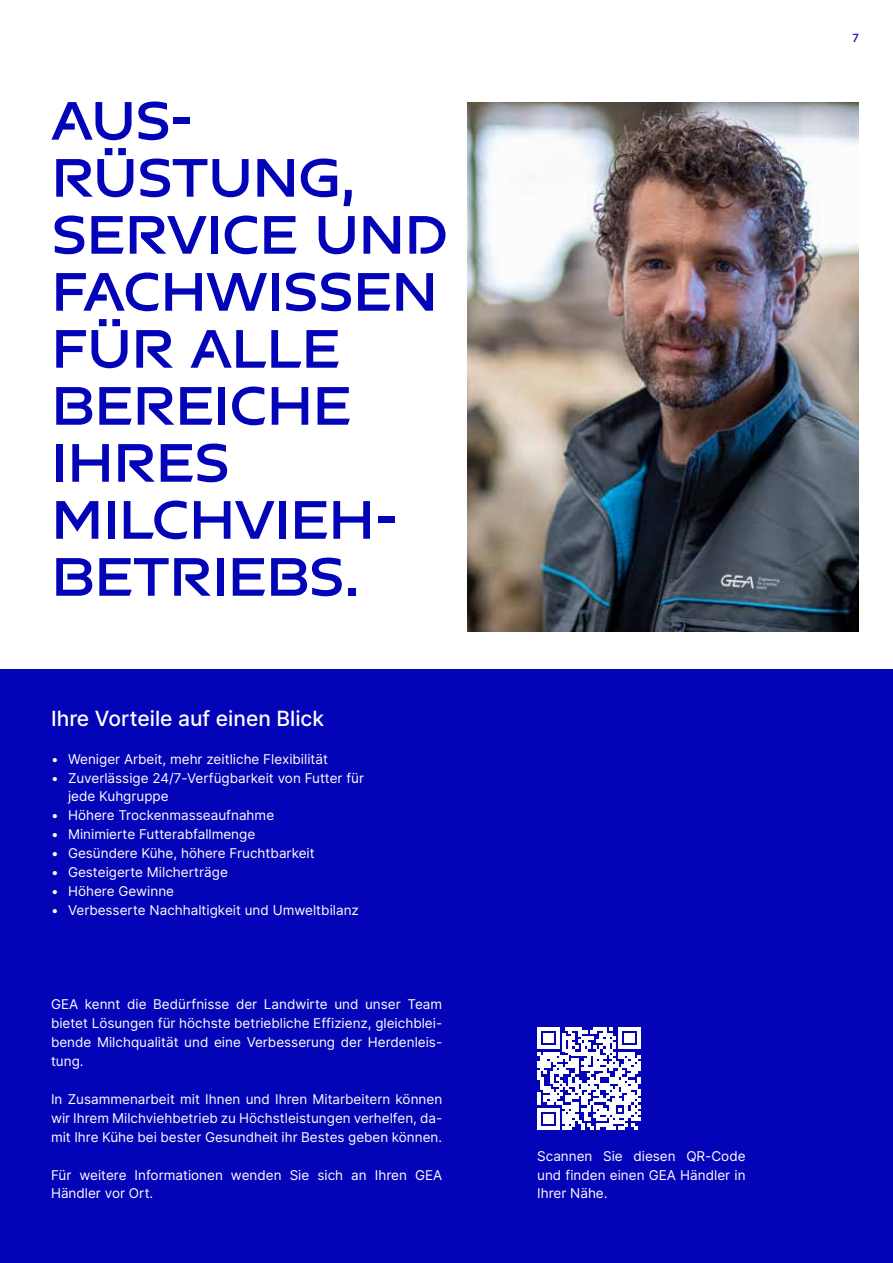
<style>
.page{position:relative;width:893px;height:1263px;background:#fff}
.page>*{position:absolute;margin:0;border:0;box-sizing:border-box;transform-origin:0 0}
.t1{font:700 57px/57px "GEA Sans";letter-spacing:-.02em;color:#0303b8}
.t2{font:500 21px "Inter";color:#fff}
.t3{font:13.5px/18.9px "Inter";color:#fff;text-align:justify}
.t4{font:500 11.25px "Inter";color:#0303b8}
</style>
<div class="page">
<img style="left:468px;top:102px;width:391px;height:529px">
<div style="left:0;top:669px;width:893px;height:594px;background:#0303b8"></div>
<svg style="left:538px;top:1027px;width:102px;height:103px"></svg>
<h1 class="t1" style="left:51px;top:90px;width:399px">AUS-<br>RÜSTUNG,<br>SERVICE UND<br>FACHWISSEN<br>FÜR ALLE<br>BEREICHE<br>IHRES<br>MILCHVIEH-<br>BETRIEBS.</h1>
<h2 class="t2" style="left:51px;top:703px;width:275px">Ihre Vorteile auf einen Blick</h2>
<p class="t3" style="left:51px;top:749px;width:278px">• Weniger Arbeit, mehr zeitliche Flexibilität</p>
<p class="t3" style="left:68px;top:768px;width:298px;text-indent:-17px">• Zuverlässige 24/7-Verfügbarkeit von Futter für jede Kuhgruppe</p>
<p class="t3" style="left:51px;top:806px;width:225px">• Höhere Trockenmasseaufnahme</p>
<p class="t3" style="left:51px;top:824px;width:206px">• Minimierte Futterabfallmenge</p>
<p class="t3" style="left:51px;top:843px;width:265px">• Gesündere Kühe, höhere Fruchtbarkeit</p>
<p class="t3" style="left:51px;top:862px;width:178px">• Gesteigerte Milcherträge</p>
<p class="t3" style="left:51px;top:881px;width:125px">• Höhere Gewinne</p>
<p class="t3" style="left:51px;top:900px;width:309px">• Verbesserte Nachhaltigkeit und Umweltbilanz</p>
<p class="t3" style="left:51px;top:995px;width:393px">GEA kennt die Bedürfnisse der Landwirte und unser Team bietet Lösungen für höchste betriebliche Effizienz, gleichblei&shy;bende Milchqualität und eine Verbesserung der Herdenleis&shy;tung.</p>
<p class="t3" style="left:51px;top:1089px;width:393px">In Zusammenarbeit mit Ihnen und Ihren Mitarbeitern können wir Ihrem Milchviehbetrieb zu Höchstleistungen verhelfen, da&shy;mit Ihre Kühe bei bester Gesundheit ihr Bestes geben können.</p>
<p class="t3" style="left:51px;top:1165px;width:393px">Für weitere Informationen wenden Sie sich an Ihren GEA<br>Händler vor Ort.</p>
<p class="t3" style="left:537px;top:1146px;width:210px">Scannen Sie diesen QR-Code und finden einen GEA Händler in Ihrer Nähe.</p>
<p class="t4" style="left:852px;top:30px;width:8px">7</p>
</div>
